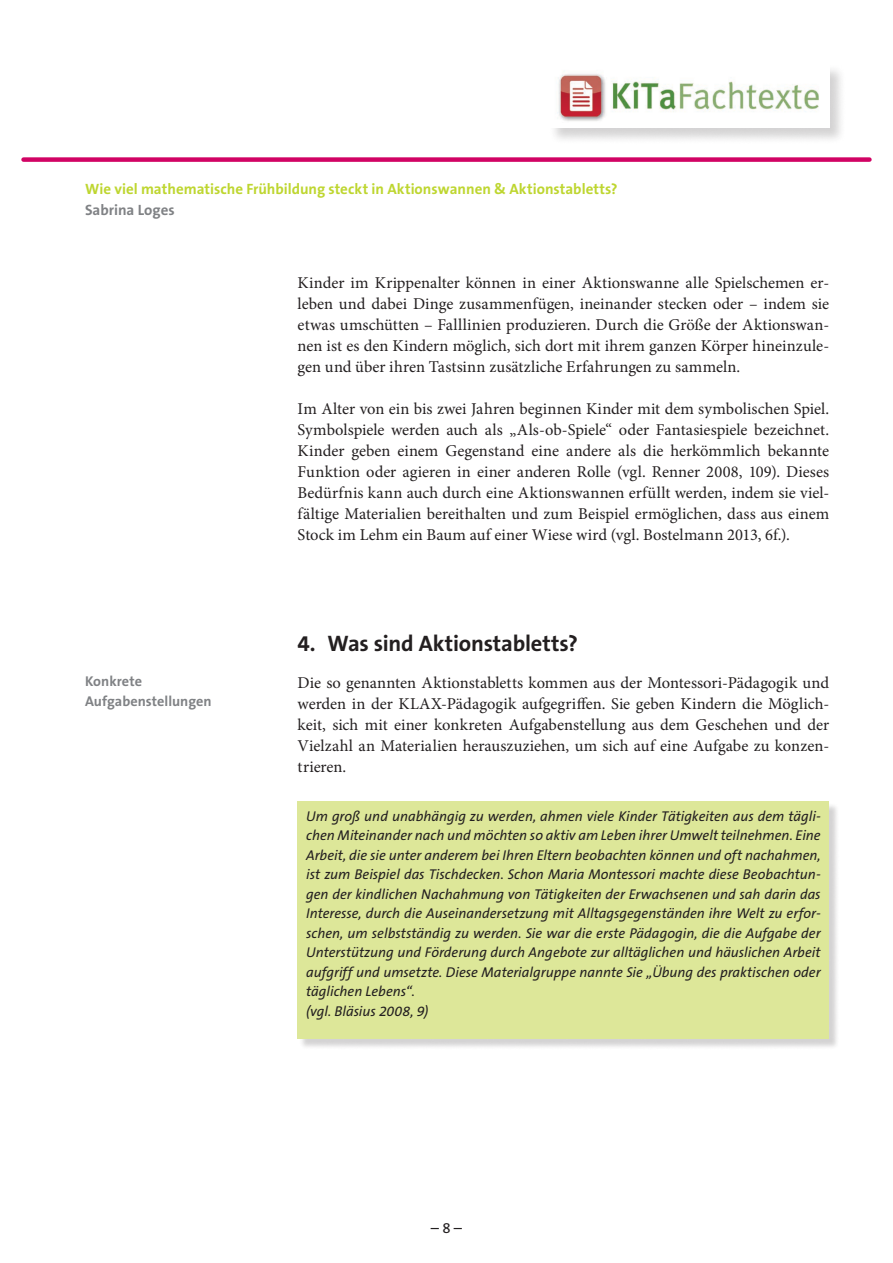
<style>
.page{position:relative;width:893px;height:1263px;background:#fff}
.page>*{position:absolute;margin:0;border:0;box-sizing:border-box;transform-origin:0 0}
.Überschrift_1{font:700 22.5px "The Sans B7";letter-spacing:-.005em;color:#231f20}
.Studientext-Fließtex{font:16.5px/21px "Minion Pro";letter-spacing:.005em;color:#231f20;text-align:justify}
.t1{font:700 15px "The Sans B7";color:#bed630}
.t2{font:700 15px "The Sans B7";color:#808285}
.t3{font:15px "The Sans B5 Plain";color:#231f20}
.t4{font:italic 14.25px/19.5px "The Sans B5 Plain";color:#231f20}
.t5{font:700 14.25px/19.5px "The Sans B7";color:#808285}
</style>
<div class="page">
<div style="left:24px;top:157px;width:845px;height:5px;background:#d10364"></div>
<div style="left:548px;top:63px;width:298px;height:82px;background:#231f20;opacity:.2"></div>
<img style="left:549px;top:64px;width:280px;height:64px">
<div style="left:299px;top:803px;width:541px;height:247px;background:#231f20;opacity:.2"></div>
<div style="left:298px;top:801px;width:531px;height:238px;background:#dde799"></div>
<p class="t1" style="left:85px;top:181px;width:534px">Wie viel mathematische Frühbildung steckt in Aktionswannen &amp; Aktionstabletts?</p>
<p class="t2" style="left:85px;top:202px;width:91px">Sabrina Loges</p>
<p class="t5" style="left:85px;top:672px;width:128px">Konkrete<br>Aufgabenstellungen</p>
<p class="Studientext-Fließtex" style="left:298px;top:273px;width:533px">Kinder im Krippenalter können in einer Aktionswanne alle Spielschemen er&shy;leben und dabei Dinge zusammenfügen, ineinander stecken oder – indem sie etwas umschütten – Falllinien produzieren. Durch die Größe der Aktionswan&shy;nen ist es den Kindern möglich, sich dort mit ihrem ganzen Körper hineinzule&shy;gen und über ihren Tastsinn zusätzliche Erfahrungen zu sammeln.</p>
<p class="Studientext-Fließtex" style="left:298px;top:399px;width:533px">Im Alter von ein bis zwei Jahren beginnen Kinder mit dem symbolischen Spiel.<br>Symbolspiele werden auch als „Als-ob-Spiele“ oder Fantasiespiele bezeichnet.<br>Kinder geben einem Gegenstand eine andere als die herkömmlich bekannte Funktion oder agieren in einer anderen Rolle (vgl. Renner 2008, 109). Dieses Bedürfnis kann auch durch eine Aktionswannen erfüllt werden, indem sie viel&shy;fältige Materialien bereithalten und zum Beispiel ermöglichen, dass aus einem Stock im Lehm ein Baum auf einer Wiese wird (vgl. Bostelmann 2013, 6f.).</p>
<p class="Überschrift_1" style="left:298px;top:631px;width:282px">4. Was sind Aktionstabletts?</p>
<p class="Studientext-Fließtex" style="left:298px;top:672px;width:533px">Die so genannten Aktionstabletts kommen aus der Montessori-Pädagogik und werden in der KLAX-Pädagogik aufgegriffen. Sie geben Kindern die Möglich&shy;keit, sich mit einer konkreten Aufgabenstellung aus dem Geschehen und der Vielzahl an Materialien herauszuziehen, um sich auf eine Aufgabe zu konzen&shy;trieren.</p>
<p class="t4" style="left:306px;top:806px;width:516px">Um groß und unabhängig zu werden, ahmen viele Kinder Tätigkeiten aus dem tägli&shy;chen Miteinander nach und möchten so aktiv am Leben ihrer Umwelt teilnehmen. Eine Arbeit, die sie unter anderem bei Ihren Eltern beobachten können und oft nachahmen, ist zum Beispiel das Tischdecken. Schon Maria Montessori machte diese Beobachtun&shy;gen der kindlichen Nachahmung von Tätigkeiten der Erwachsenen und sah darin das Interesse, durch die Auseinandersetzung mit Alltagsgegenständen ihre Welt zu erfor&shy;schen, um selbstständig zu werden. Sie war die erste Pädagogin, die die Aufgabe der Unterstützung und Förderung durch Angebote zur alltäglichen und häuslichen Arbeit aufgriff und umsetzte. Diese Materialgruppe nannte Sie „Übung des praktischen oder täglichen Lebens“.<br>(vgl. Bläsius 2008, 9)</p>
<p class="t3" style="left:431px;top:1219px;width:33px">– 8 –</p>
</div>
